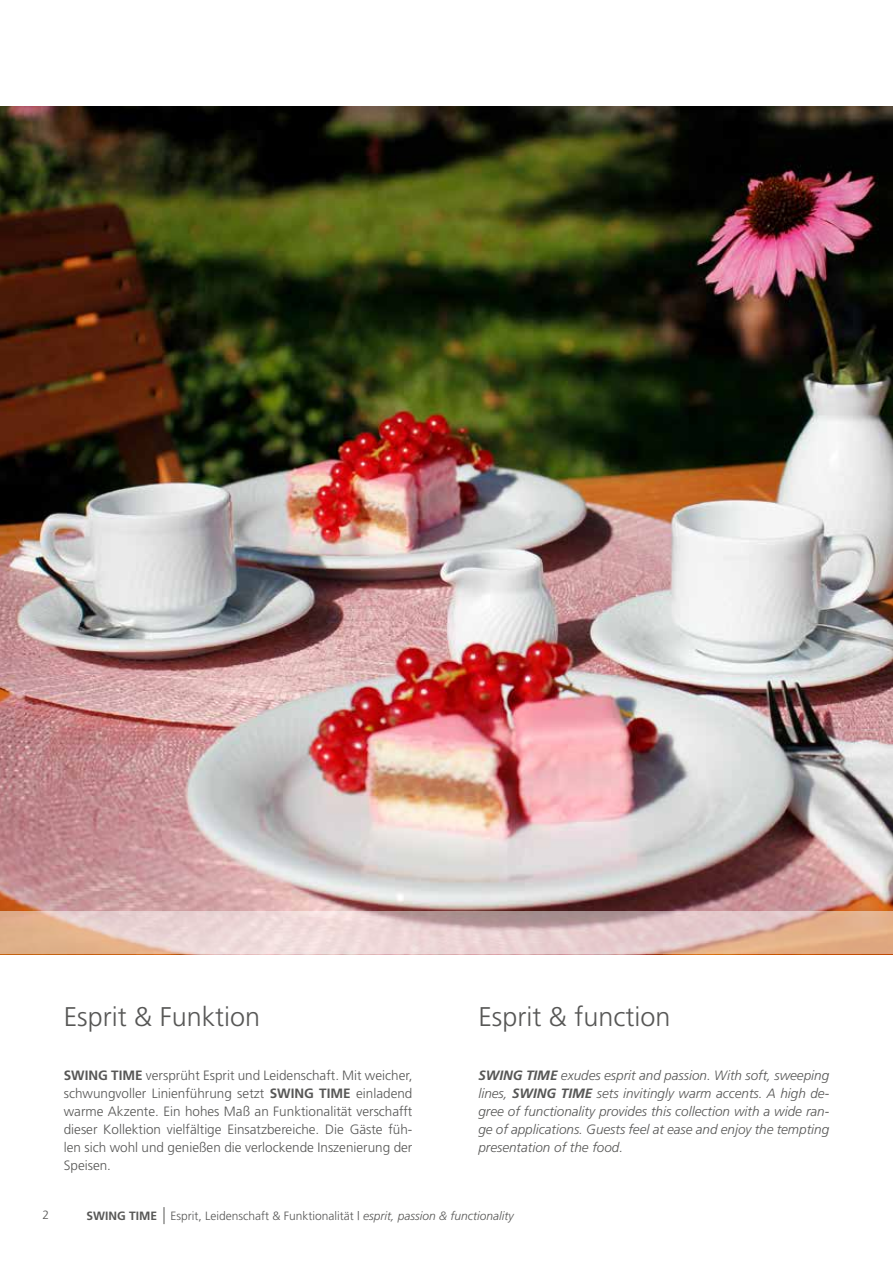
<style>
.page{position:relative;width:893px;height:1263px;background:#fff}
.page>*{position:absolute;margin:0;border:0;box-sizing:border-box;transform-origin:0 0}
.t1{font:300 27px "Frutiger";color:#575756}
.t2{font:300 13.5px/18px "Frutiger";color:#575756;text-align:justify}
.t3{font:italic 300 13.5px/18px "Frutiger";color:#575756;text-align:justify}
.t4{font:300 12px "Frutiger";color:#575756}
.s1{font-weight:700}
.s2{font-style:italic}
</style>
<div class="page">
<img style="left:0;top:106px;width:893px;height:805px">
<svg style="left:0;top:911px;width:893px;height:43px"></svg>
<svg style="left:164px;top:1207px;width:1px;height:17px"></svg>
<p class="t4" style="left:43px;top:1207px;width:8px">2</p>
<h1 class="t1" style="left:64px;top:1001px;width:198px">Esprit &amp; Funktion</h1>
<p class="t2" style="left:64px;top:1066px;width:350px"><span class="s1">SWING TIME</span> versprüht Esprit und Leidenschaft. Mit weicher, schwungvoller Linienführung setzt <span class="s1">SWING TIME</span> einladend warme Akzente. Ein hohes Maß an Funktionalität verschafft dieser Kollektion vielfältige Einsatzbereiche. Die Gäste füh&shy;len sich wohl und genießen die verlockende Inszenierung der Speisen.</p>
<h1 class="t1" style="left:478px;top:1001px;width:194px">Esprit &amp; function</h1>
<p class="t3" style="left:478px;top:1066px;width:352px"><span class="s1">SWING TIME</span> exudes esprit and passion. With soft, sweeping lines, <span class="s1">SWING TIME</span> sets invitingly warm accents. A high de&shy;gree of functionality provides this collection with a wide ran&shy;ge of applications. Guests feel at ease and enjoy the tempting presentation of the food.</p>
<p class="t4" style="left:86px;top:1209px;width:429px"><span class="s1">SWING TIME</span> Esprit, Leidenschaft &amp; Funktionalität | <span class="s2">esprit, passion &amp; functionality</span></p>
</div>
